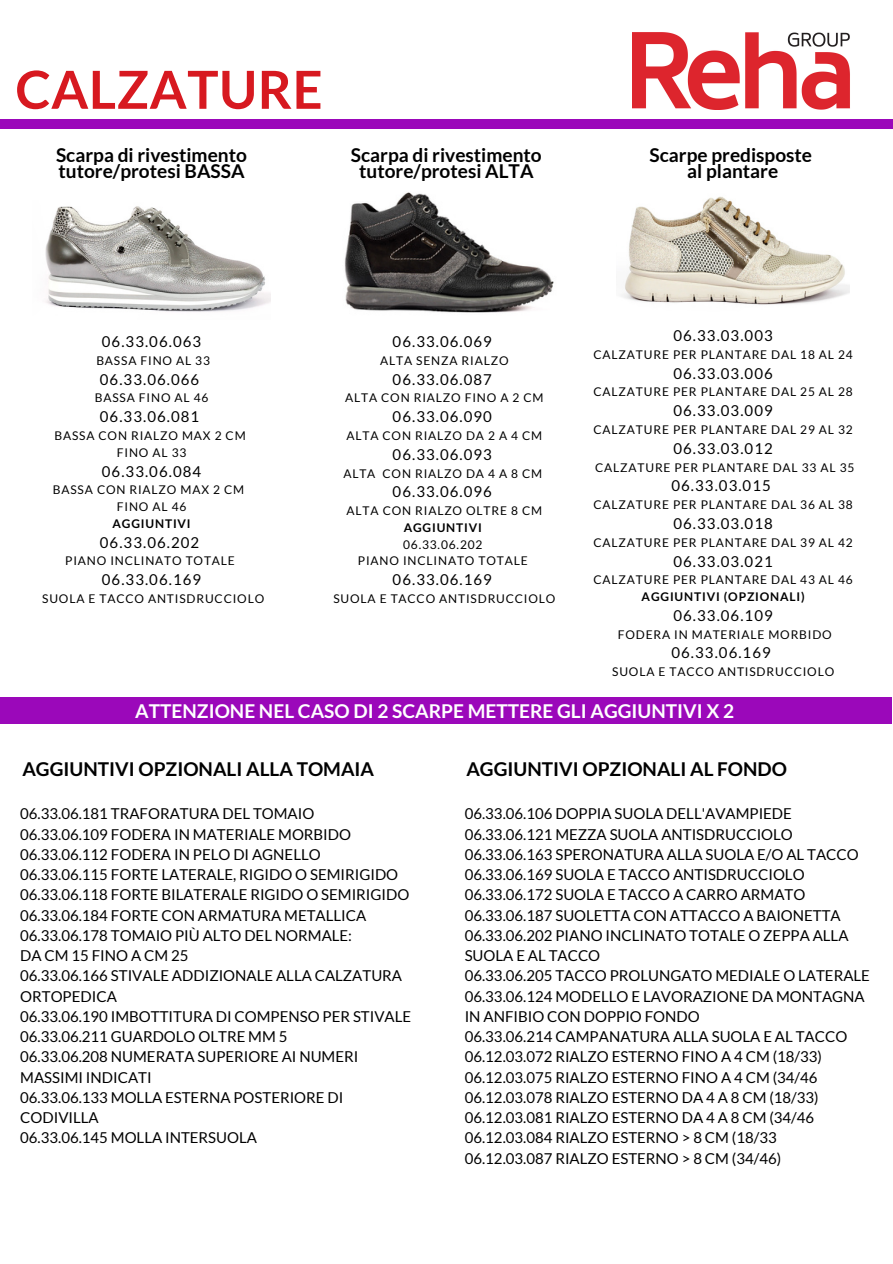
<style>
.page{position:relative;width:893px;height:1264px;background:#fff}
.page>*{position:absolute;margin:0;border:0;box-sizing:border-box;transform-origin:0 0}
.t1{font:700 52.5px "Lato";letter-spacing:.01em;color:#d71920}
.t2{font:700 19.05px/15.6px "Lato";color:#000;text-align:center}
.t3{font:700 19.05px "Lato";color:#fff}
.t4{font:15px/20.2px "Lato";color:#000}
.t5{font:12px/16.8px "Lato";letter-spacing:.07em;color:#000;text-align:center}
.t6{font:700 12px "Lato";letter-spacing:.07em;color:#000}
</style>
<div class="page">
<div style="left:0;top:120px;width:892px;height:9px;background:#9b08ba"></div>
<img style="left:344px;top:192px;width:210px;height:121px">
<img style="left:621px;top:196px;width:228px;height:109px">
<img style="left:45px;top:206px;width:226px;height:106px">
<div style="left:0;top:697px;width:891px;height:26px;background:#9b08ba"></div>
<img style="left:633px;top:32px;width:217px;height:78px">
<h1 class="t1" style="left:15px;top:57px;width:309px">CALZATURE</h1>
<p class="t2" style="left:56px;top:147px;width:192px;text-align:left">Scarpa di rivestimento tutore/protesi BASSA</p>
<p class="t2" style="left:351px;top:147px;width:192px">Scarpa di rivestimento tutore/protesi ALTA</p>
<p class="t2" style="left:649px;top:147px;width:164px">Scarpe predisposte al plantare</p>
<p class="t4" style="left:102px;top:331px;width:101px">06.33.06.063</p>
<p class="t5" style="left:96px;top:352px;width:115px">BASSA FINO AL 33</p>
<p class="t4" style="left:100px;top:369px;width:101px">06.33.06.066</p>
<p class="t5" style="left:95px;top:389px;width:115px">BASSA FINO AL 46</p>
<p class="t4" style="left:100px;top:406px;width:101px">06.33.06.081</p>
<p class="t5" style="left:54px;top:427px;width:193px">BASSA CON RIALZO MAX 2 CM<br>FINO AL 33</p>
<p class="t4" style="left:102px;top:460px;width:101px">06.33.06.084</p>
<p class="t5" style="left:53px;top:481px;width:193px">BASSA CON RIALZO MAX 2 CM<br>FINO AL 46</p>
<p class="t6" style="left:112px;top:516px;width:80px">AGGIUNTIVI</p>
<p class="t4" style="left:100px;top:531px;width:101px">06.33.06.202</p>
<p class="t5" style="left:65px;top:552px;width:171px">PIANO INCLINATO TOTALE</p>
<p class="t4" style="left:102px;top:569px;width:101px">06.33.06.169</p>
<p class="t5" style="left:42px;top:590px;width:223px">SUOLA E TACCO ANTISDRUCCIOLO</p>
<p class="t4" style="left:392px;top:331px;width:101px">06.33.06.069</p>
<p class="t5" style="left:380px;top:352px;width:130px">ALTA SENZA RIALZO</p>
<p class="t4" style="left:392px;top:369px;width:101px">06.33.06.087</p>
<p class="t5" style="left:345px;top:389px;width:200px">ALTA CON RIALZO FINO A 2 CM</p>
<p class="t4" style="left:392px;top:406px;width:101px">06.33.06.090</p>
<p class="t5" style="left:346px;top:427px;width:197px">ALTA CON RIALZO DA 2 A 4 CM</p>
<p class="t4" style="left:392px;top:444px;width:101px">06.33.06.093</p>
<p class="t5" style="left:343px;top:464px;width:200px">ALTA CON RIALZO DA 4 A 8 CM</p>
<p class="t4" style="left:392px;top:481px;width:101px">06.33.06.096</p>
<p class="t5" style="left:346px;top:502px;width:197px">ALTA CON RIALZO OLTRE 8 CM</p>
<p class="t6" style="left:403px;top:520px;width:80px">AGGIUNTIVI</p>
<p class="t5" style="left:358px;top:535px;width:171px">06.33.06.202<br>PIANO INCLINATO TOTALE</p>
<p class="t4" style="left:392px;top:569px;width:101px">06.33.06.169</p>
<p class="t5" style="left:333px;top:590px;width:223px">SUOLA E TACCO ANTISDRUCCIOLO</p>
<p class="t4" style="left:673px;top:325px;width:101px">06.33.03.003</p>
<p class="t5" style="left:593px;top:346px;width:261px">CALZATURE PER PLANTARE DAL 18 AL 24</p>
<p class="t4" style="left:673px;top:363px;width:101px">06.33.03.006</p>
<p class="t5" style="left:593px;top:383px;width:261px">CALZATURE PER PLANTARE DAL 25 AL 28</p>
<p class="t4" style="left:673px;top:400px;width:101px">06.33.03.009</p>
<p class="t5" style="left:593px;top:421px;width:261px">CALZATURE PER PLANTARE DAL 29 AL 32</p>
<p class="t4" style="left:673px;top:438px;width:101px">06.33.03.012</p>
<p class="t5" style="left:595px;top:458px;width:261px">CALZATURE PER PLANTARE DAL 33 AL 35</p>
<p class="t4" style="left:671px;top:475px;width:101px">06.33.03.015</p>
<p class="t5" style="left:593px;top:496px;width:261px">CALZATURE PER PLANTARE DAL 36 AL 38</p>
<p class="t4" style="left:673px;top:513px;width:101px">06.33.03.018</p>
<p class="t5" style="left:593px;top:533px;width:261px">CALZATURE PER PLANTARE DAL 39 AL 42</p>
<p class="t4" style="left:673px;top:550px;width:101px">06.33.03.021</p>
<p class="t5" style="left:593px;top:571px;width:261px">CALZATURE PER PLANTARE DAL 43 AL 46</p>
<p class="t6" style="left:641px;top:589px;width:165px">AGGIUNTIVI (OPZIONALI)</p>
<p class="t4" style="left:673px;top:605px;width:101px">06.33.06.109</p>
<p class="t5" style="left:617px;top:625px;width:215px">FODERA IN MATERIALE MORBIDO</p>
<p class="t4" style="left:671px;top:642px;width:101px">06.33.06.169</p>
<p class="t5" style="left:612px;top:663px;width:223px">SUOLA E TACCO ANTISDRUCCIOLO</p>
<p class="t3" style="left:135px;top:698px;width:600px">ATTENZIONE NEL CASO DI 2 SCARPE METTERE GLI AGGIUNTIVI X 2</p>
<p class="t2" style="left:22px;top:761px;width:353px">AGGIUNTIVI OPZIONALI ALLA TOMAIA</p>
<p class="t2" style="left:466px;top:761px;width:322px">AGGIUNTIVI OPZIONALI AL FONDO</p>
<p class="t4" style="left:20px;top:803px;width:392px">06.33.06.181 TRAFORATURA DEL TOMAIO<br>06.33.06.109 FODERA IN MATERIALE MORBIDO 06.33.06.112 FODERA IN PELO DI AGNELLO 06.33.06.115 FORTE LATERALE, RIGIDO O SEMIRIGIDO 06.33.06.118 FORTE BILATERALE RIGIDO O SEMIRIGIDO 06.33.06.184 FORTE CON ARMATURA METALLICA 06.33.06.178 TOMAIO PIÙ ALTO DEL NORMALE:<br>DA CM 15 FINO A CM 25<br>06.33.06.166 STIVALE ADDIZIONALE ALLA CALZATURA ORTOPEDICA<br>06.33.06.190 IMBOTTITURA DI COMPENSO PER STIVALE 06.33.06.211 GUARDOLO OLTRE MM 5<br>06.33.06.208 NUMERATA SUPERIORE AI NUMERI MASSIMI INDICATI<br>06.33.06.133 MOLLA ESTERNA POSTERIORE DI CODIVILLA<br>06.33.06.145 MOLLA INTERSUOLA</p>
<p class="t4" style="left:464px;top:803px;width:406px">06.33.06.106 DOPPIA SUOLA DELL'AVAMPIEDE 06.33.06.121 MEZZA SUOLA ANTISDRUCCIOLO 06.33.06.163 SPERONATURA ALLA SUOLA E/O AL TACCO 06.33.06.169 SUOLA E TACCO ANTISDRUCCIOLO 06.33.06.172 SUOLA E TACCO A CARRO ARMATO 06.33.06.187 SUOLETTA CON ATTACCO A BAIONETTA 06.33.06.202 PIANO INCLINATO TOTALE O ZEPPA ALLA SUOLA E AL TACCO<br>06.33.06.205 TACCO PROLUNGATO MEDIALE O LATERALE 06.33.06.124 MODELLO E LAVORAZIONE DA MONTAGNA IN ANFIBIO CON DOPPIO FONDO<br>06.33.06.214 CAMPANATURA ALLA SUOLA E AL TACCO 06.12.03.072 RIALZO ESTERNO FINO A 4 CM (18/33)<br>06.12.03.075 RIALZO ESTERNO FINO A 4 CM (34/46<br>06.12.03.078 RIALZO ESTERNO DA 4 A 8 CM (18/33)<br>06.12.03.081 RIALZO ESTERNO DA 4 A 8 CM (34/46<br>06.12.03.084 RIALZO ESTERNO &gt; 8 CM (18/33<br>06.12.03.087 RIALZO ESTERNO &gt; 8 CM (34/46)</p>
</div>
